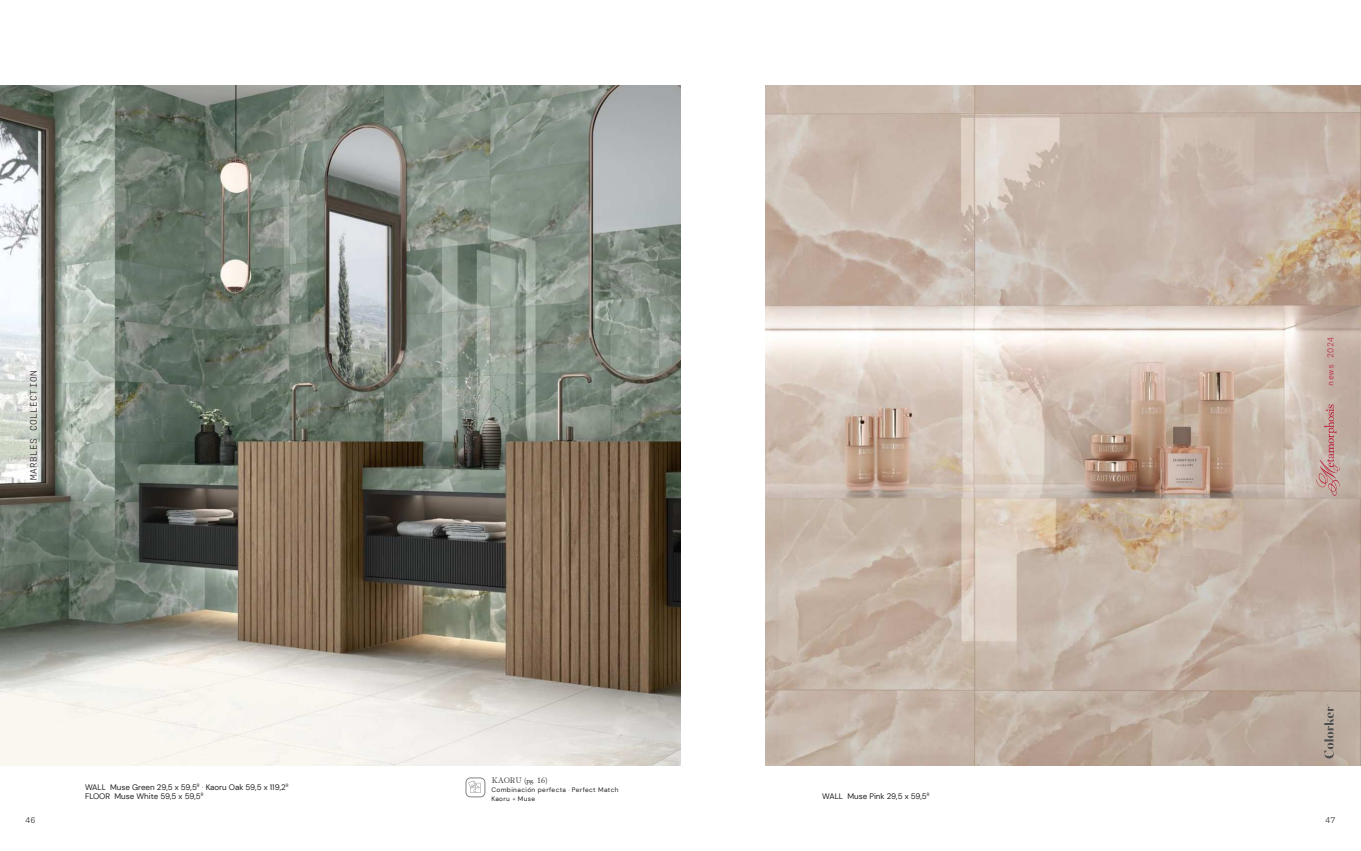
<style>
.page{position:relative;width:1361px;height:851px;background:#fff}
.page>*{position:absolute;margin:0;border:0;box-sizing:border-box;transform-origin:0 0}
.t1{font:300 9px "Adelle Mono";letter-spacing:.06em;color:#231f20}
.t2{font:300 8.1px "Adelle Mono";letter-spacing:.06em;color:#bb1e3c}
.t3{font:8px/9px "DM Sans";color:#231f20}
.t4{font:8px "Hina Mincho";letter-spacing:.005em;color:#231f20}
.t5{font:300 8px "Adelle Mono";color:#231f20}
.t6{font:6.5px "DM Sans";letter-spacing:.06em;color:#231f20}
.s1{font-family:"Real Head Pro";font-weight:300}
</style>
<div class="page">
<img style="left:0;top:85px;width:680px;height:680px">
<img style="left:765px;top:85px;width:595px;height:680px">
<svg style="left:468px;top:780px;width:12px;height:12px"></svg>
<div style="left:466px;top:777px;width:19px;height:20px;border:1px solid #808285;border-radius:5px"></div>
<svg style="left:1324px;top:703px;width:9px;height:55px"></svg>
<svg style="left:1316px;top:404px;width:24px;height:92px;background:#c3a39c"></svg>
<p class="t1" style="left:28px;top:480px;width:111px;rotate:-90deg">MARBLES COLLECTION</p>
<p class="t4" style="left:492px;top:777px;width:57px">KAORU (pg. 16)</p>
<p class="t6" style="left:491px;top:795px;width:45px">Kaoru <span class="s1">+</span> Muse</p>
<p class="t3" style="left:85px;top:782px;width:205px">WALL Muse Green 29,5 x 59,5<sup>R</sup> <span class="s1">·</span> Kaoru Oak 59,5 x 119,2<sup>R<br></sup>FLOOR Muse White 59,5 x 59,5<sup>R</sup></p>
<p class="t3" style="left:822px;top:791px;width:109px">WALL Muse Pink 29,5 x 59,5<sup>R</sup></p>
<p class="t6" style="left:491px;top:786px;width:129px">Combinación perfecta <span class="s1">·</span> Perfect Match</p>
<p class="t2" style="left:1326px;top:385px;width:51px;rotate:-90deg">news 2024</p>
<p class="t5" style="left:26px;top:815px;width:11px">46</p>
<p class="t5" style="left:1325px;top:815px;width:11px">47</p>
</div>
